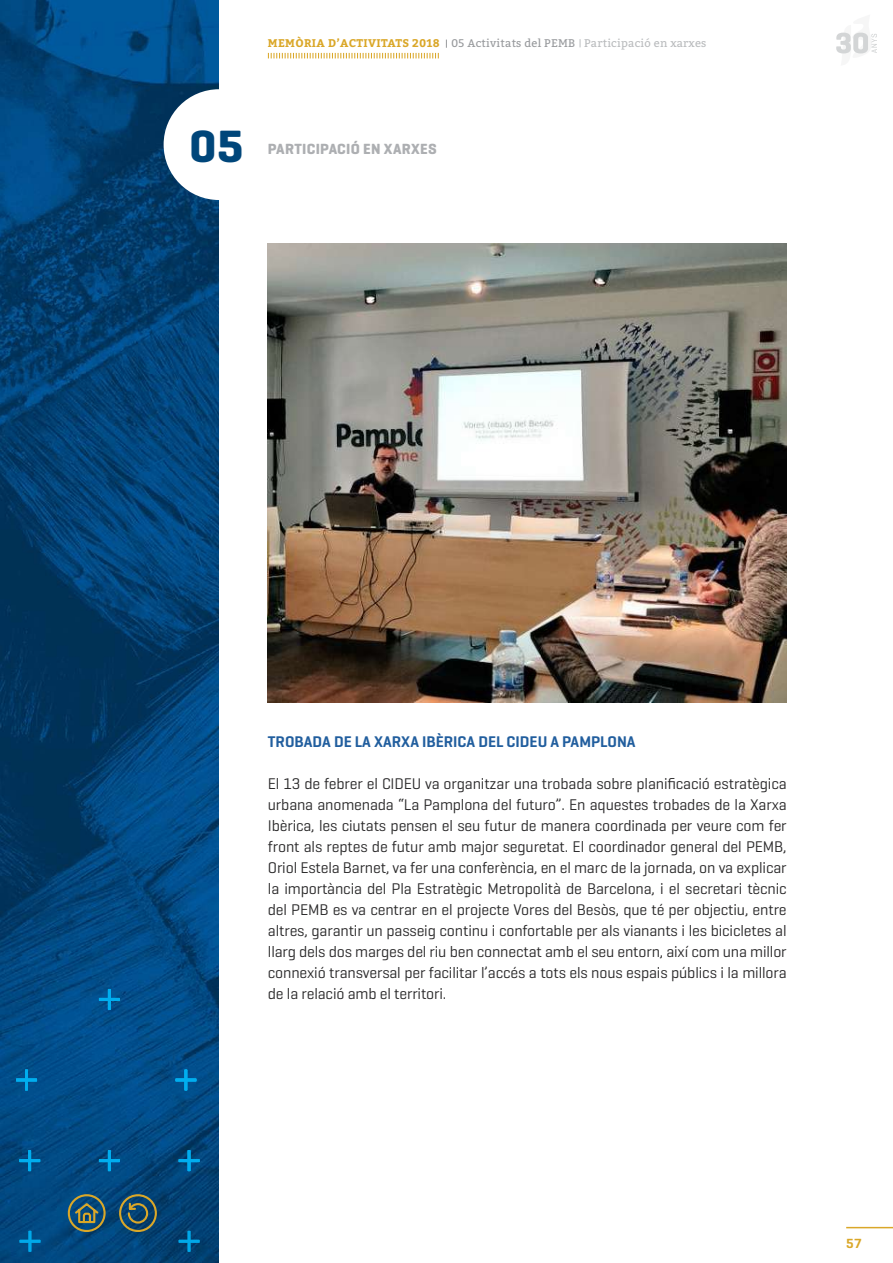
<style>
.page{position:relative;width:893px;height:1263px;background:#fff}
.page>*{position:absolute;margin:0;border:0;box-sizing:border-box;transform-origin:0 0}
.t1{font:700 46.05px "Geogrotesque";color:#00467a}
.t2{font:15.75px/21px "Geogrotesque";letter-spacing:-.01em;color:#292829;text-align:justify}
.t3{font:600 15.75px "Geogrotesque";color:#215e9e}
.t4{font:700 15px "Geogrotesque";letter-spacing:.02em;color:#adafb2}
.t5{font:600 13.5px "Geogrotesque";color:#daa728}
.t6{font:700 11.1px "Bitter";letter-spacing:.03em;color:#daa728}
.t7{font:11.1px "Bitter";letter-spacing:.02em;color:#babcbe}
.s1{font-weight:400;color:#989a9d}
</style>
<div class="page">
<img style="left:0;top:0;width:219px;height:1263px">
<svg style="left:99px;top:989px;width:21px;height:21px"></svg>
<svg style="left:19px;top:1150px;width:21px;height:21px"></svg>
<svg style="left:179px;top:1150px;width:21px;height:21px"></svg>
<svg style="left:99px;top:1150px;width:21px;height:21px"></svg>
<svg style="left:179px;top:1231px;width:21px;height:21px"></svg>
<svg style="left:16px;top:1069px;width:21px;height:21px"></svg>
<svg style="left:175px;top:1069px;width:21px;height:21px"></svg>
<svg style="left:20px;top:1231px;width:20px;height:21px"></svg>
<hr style="left:846px;top:1227px;width:47px;height:1px;background:#daa728">
<svg style="left:268px;top:53px;width:171px;height:5px"></svg>
<div style="left:164px;top:89px;width:110px;height:111px;background:#fff;border-radius:50%"></div>
<svg style="left:836px;top:32px;width:41px;height:22px"></svg>
<svg style="left:73px;top:1201px;width:27px;height:23px"></svg>
<div style="left:68px;top:1194px;width:38px;height:38px;border:2px solid #daa728;border-radius:50%"></div>
<div style="left:119px;top:1194px;width:38px;height:38px;border:2px solid #daa728;border-radius:50%"></div>
<svg style="left:127px;top:1201px;width:22px;height:23px"></svg>
<img style="left:268px;top:243px;width:519px;height:459px">
<p class="t6" style="left:268px;top:35px;width:309px">MEMÒRIA D’ACTIVITATS 2018 <span class="s1">05 Activitats del PEMB</span></p>
<p class="t7" style="left:584px;top:35px;width:124px">Participació en xarxes</p>
<h1 class="t1" style="left:190px;top:117px;width:55px">05</h1>
<p class="t4" style="left:268px;top:140px;width:170px">PARTICIPACIÓ EN XARXES</p>
<p class="t3" style="left:268px;top:732px;width:369px">TROBADA DE LA XARXA IBÈRICA DEL CIDEU A PAMPLONA</p>
<p class="t2" style="left:268px;top:773px;width:520px">El 13 de febrer el CIDEU va organitzar una trobada sobre planificació estratègica urbana anomenada “La Pamplona del futuro”. En aquestes trobades de la Xarxa Ibèrica, les ciutats pensen el seu futur de manera coordinada per veure com fer front als reptes de futur amb major seguretat. El coordinador general del PEMB, Oriol Estela Barnet, va fer una conferència, en el marc de la jornada, on va explicar la importància del Pla Estratègic Metropolità de Barcelona, i el secretari tècnic del PEMB es va centrar en el projecte Vores del Besòs, que té per objectiu, entre altres, garantir un passeig continu i confortable per als vianants i les bicicletes al llarg dels dos marges del riu ben connectat amb el seu entorn, així com una millor connexió transversal per facilitar l’accés a tots els nous espais públics i la millora de la relació amb el territori.</p>
<p class="t5" style="left:846px;top:1235px;width:17px">57</p>
</div>
